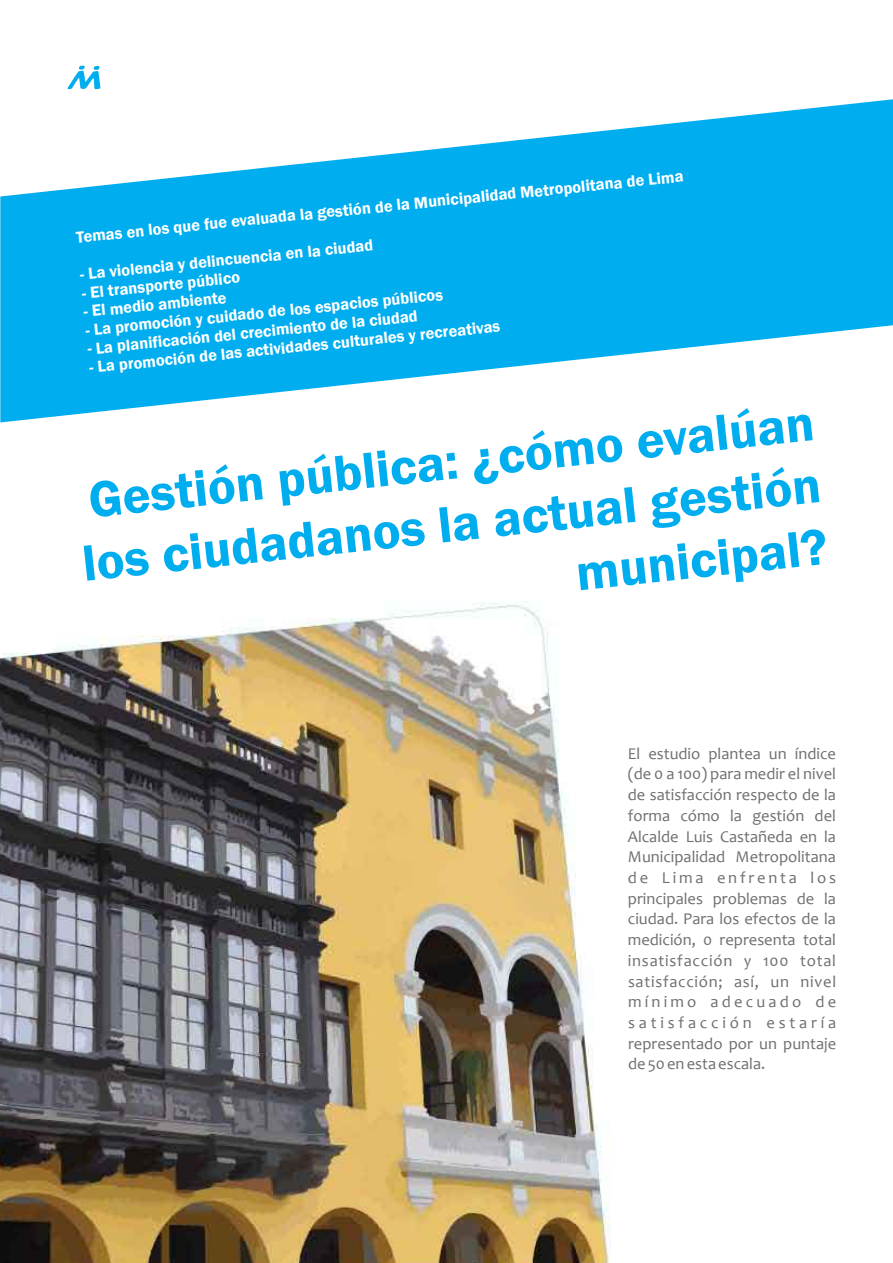
<style>
.page{position:relative;width:893px;height:1263px;background:#fff}
.page>*{position:absolute;margin:0;border:0;box-sizing:border-box;transform-origin:0 0}
.t1{font:600 52.5px/61.9px "Franklin Gothic";color:#00aeef;text-align:right}
.t2{font:16.5px/20.7px "Candara";color:#6d6f71;text-align:justify}
.t3{font:600 16.5px "Franklin Gothic";color:#fff}
</style>
<div class="page">
<img style="left:0;top:601px;width:611px;height:662px">
<svg style="left:0;top:99px;width:893px;height:323px;fill:#00aeef"></svg>
<svg style="left:67px;top:66px;width:33px;height:23px"></svg>
<p class="t3" style="left:75px;top:228px;width:612px;rotate:-6deg">Temas en los que fue evaluada la gestión de la Municipalidad Metropolitana de Lima</p>
<p class="t3" style="left:79px;top:265px;width:296px;rotate:-6deg">- La violencia y delincuencia en la ciudad</p>
<p class="t3" style="left:81px;top:283px;width:160px;rotate:-6deg">- El transporte público</p>
<p class="t3" style="left:85px;top:321px;width:361px;rotate:-6deg">- La promoción y cuidado de los espacios públicos</p>
<p class="t3" style="left:83px;top:302px;width:145px;rotate:-6deg">- El medio ambiente</p>
<p class="t3" style="left:86px;top:339px;width:333px;rotate:-6deg">- La planificación del crecimiento de la ciudad</p>
<p class="t3" style="left:88px;top:358px;width:414px;rotate:-6deg">- La promoción de las actividades culturales y recreativas</p>
<h1 class="t1" style="left:73px;top:471px;width:744px;rotate:-6deg">Gestión pública: ¿cómo evalúan los ciudadanos la actual gestión municipal?</h1>
<p class="t2" style="left:628px;top:743px;width:210px">El estudio plantea un índice (de 0 a 100) para medir el nivel de satisfacción respecto de la forma cómo la gestión del Alcalde Luis Castañeda en la Municipalidad Metropolitana de Lima enfrenta los principales problemas de la ciudad. Para los efectos de la medición, 0 representa total insatisfacción y 100 total satisfacción; así, un nivel mínimo adecuado de satisfacción estaría representado por un puntaje de 50 en esta escala.</p>
</div>
